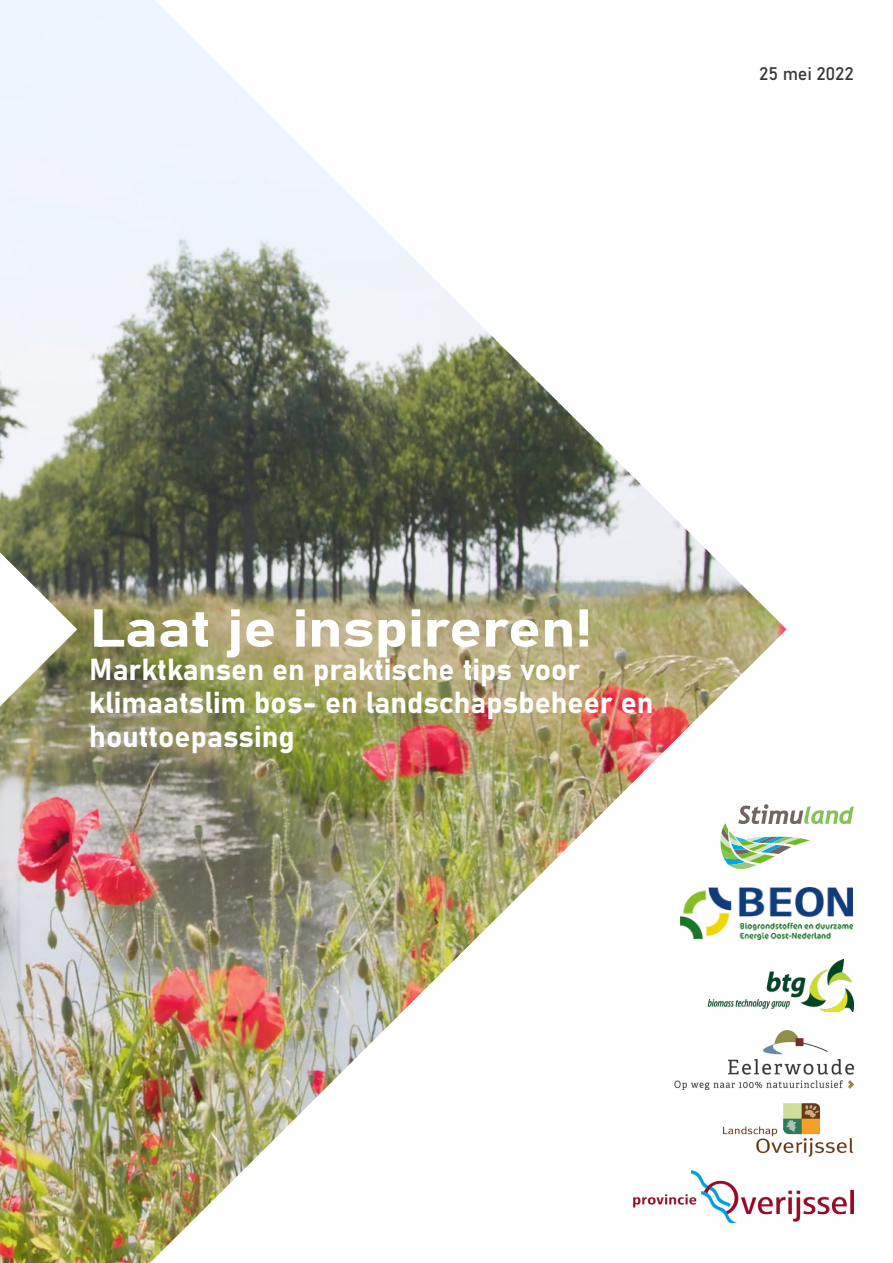
<style>
.page{position:relative;width:893px;height:1263px;background:#fff}
.page>*{position:absolute;margin:0;border:0;box-sizing:border-box;transform-origin:0 0}
.t1{font:52.5px "Bahnschrift";letter-spacing:-.01em;color:#fff;scale:1.2 1}
.t2{font:30px/33.8px "Bahnschrift";color:#fff}
.t3{font:18px "Bahnschrift";letter-spacing:-.01em;color:#38383a}
</style>
<div class="page">
<svg style="left:787px;top:806px;width:67px;height:44px"></svg>
<img style="left:787px;top:959px;width:67px;height:52px">
<img style="left:0;top:0;width:787px;height:1263px">
<img style="left:728px;top:1030px;width:126px;height:49px">
<img style="left:675px;top:1079px;width:179px;height:10px">
<img style="left:681px;top:887px;width:172px;height:53px">
<img style="left:703px;top:1102px;width:151px;height:55px">
<img style="left:633px;top:1170px;width:221px;height:53px">
<p class="t3" style="left:759px;top:60px;width:96px">25 mei 2022</p>
<h1 class="t1" style="left:89px;top:588px;width:421px">Laat je inspireren!</h1>
<p class="t2" style="left:89px;top:650px;width:566px">Marktkansen en praktische tips voor klimaatslim bos- en landschapsbeheer en houttoepassing</p>
</div>
